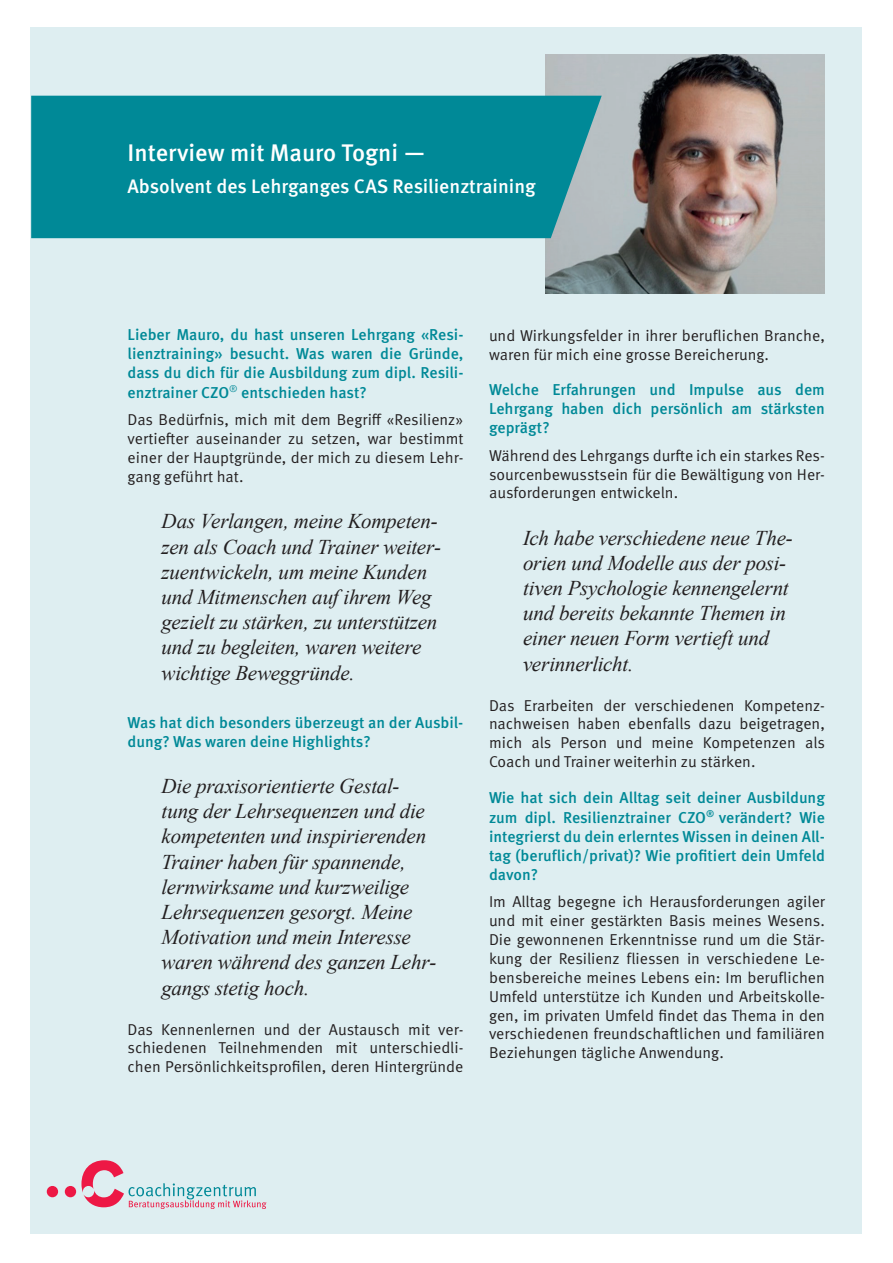
<style>
.page{position:relative;width:893px;height:1263px;background:#fff}
.page>*{position:absolute;margin:0;border:0;box-sizing:border-box;transform-origin:0 0}
.t1{font:500 24px "Meta OT";color:#fff}
.t2{font:italic 21px/25.2px "Times New Roman";letter-spacing:-.01em;color:#231f20}
.t3{font:500 19.5px "Meta OT";color:#fff}
.t4{font:15.75px/18.9px "Meta OT Norm";color:#231f20;text-align:justify}
.t5{font:500 15.75px/19px "Meta OT";color:#008997;text-align:justify}
.s1{font-size:25.5px}
</style>
<div class="page">
<div style="left:31px;top:28px;width:831px;height:1206px;background:#deeef1"></div>
<div style="left:47px;top:1186px;width:11px;height:11px;background:#ed1845;border-radius:50%"></div>
<div style="left:65px;top:1186px;width:11px;height:11px;background:#ed1845;border-radius:50%"></div>
<svg style="left:81px;top:1160px;width:185px;height:49px"></svg>
<img style="left:545px;top:54px;width:280px;height:240px">
<div style="left:31px;top:96px;width:571px;height:142px;background:#008997"></div>
<h1 class="t1" style="left:128px;top:137px;width:299px">Interview mit Mauro Togni <span class="s1">—</span></h1>
<p class="t3" style="left:128px;top:174px;width:410px">Absolvent des Lehrganges CAS Resilienztraining</p>
<p class="t5" style="left:128px;top:325px;width:337px">Lieber Mauro, du hast unseren Lehrgang «Resi&shy;lienztraining» besucht. Was waren die Gründe, dass du dich für die Ausbildung zum dipl. Resili&shy;enztrainer CZO<sup>®</sup> entschieden hast?</p>
<p class="t4" style="left:128px;top:411px;width:338px">Das Bedürfnis, mich mit dem Begriff «Resilienz» vertiefter auseinander zu setzen, war bestimmt einer der Hauptgründe, der mich zu diesem Lehr&shy;gang geführt hat.</p>
<h2 class="t2" style="left:162px;top:508px;width:281px">Das Verlangen, meine Kompeten&shy;zen als Coach und Trainer weiter&shy;zuentwickeln, um meine Kunden und Mitmenschen auf ihrem Weg gezielt zu stärken, zu unterstützen und zu begleiten, waren weitere wichtige Beweggründe.</h2>
<p class="t5" style="left:128px;top:713px;width:337px">Was hat dich besonders überzeugt an der Ausbil&shy;dung? Was waren deine Highlights?</p>
<p class="t2" style="left:162px;top:773px;width:276px">Die praxisorientierte Gestal&shy;tung der Lehrsequenzen und die kompetenten und inspirierenden<br>Trainer haben für spannende, lernwirksame und kurzweilige<br>Lehrsequenzen gesorgt. Meine<br>Motivation und mein Interesse waren während des ganzen Lehr&shy;gangs stetig hoch.</p>
<p class="t4" style="left:128px;top:1020px;width:337px">Das Kennenlernen und der Austausch mit ver&shy;schiedenen Teilnehmenden mit unterschiedli&shy;chen Persönlichkeitsprofilen, deren Hintergründe</p>
<p class="t4" style="left:489px;top:326px;width:337px">und Wirkungsfelder in ihrer beruflichen Branche, waren für mich eine grosse Bereicherung.</p>
<p class="t5" style="left:489px;top:381px;width:337px">Welche Erfahrungen und Impulse aus dem Lehrgang haben dich persönlich am stärksten geprägt?</p>
<p class="t4" style="left:489px;top:446px;width:337px">Während des Lehrgangs durfte ich ein starkes Res&shy;sourcenbewusstsein für die Bewältigung von Her&shy;ausforderungen entwickeln.</p>
<h2 class="t2" style="left:523px;top:524px;width:271px">Ich habe verschiedene neue The&shy;orien und Modelle aus der posi&shy;tiven Psychologie kennengelernt und bereits bekannte Themen in einer neuen Form vertieft und verinnerlicht.</h2>
<p class="t4" style="left:489px;top:696px;width:338px">Das Erarbeiten der verschiedenen Kompetenz&shy;nachweisen haben ebenfalls dazu beigetragen, mich als Person und meine Kompetenzen als Coach und Trainer weiterhin zu stärken.</p>
<p class="t5" style="left:489px;top:788px;width:338px">Wie hat sich dein Alltag seit deiner Ausbildung zum dipl. Resilienztrainer CZO<sup>®</sup> verändert? Wie integrierst du dein erlerntes Wissen in deinen All&shy;tag (beruflich/privat)? Wie profitiert dein Umfeld davon?</p>
<p class="t4" style="left:489px;top:892px;width:337px">Im Alltag begegne ich Herausforderungen agiler und mit einer gestärkten Basis meines Wesens.<br>Die gewonnenen Erkenntnisse rund um die Stär&shy;kung der Resilienz fliessen in verschiedene Le&shy;bensbereiche meines Lebens ein: Im beruflichen Umfeld unterstütze ich Kunden und Arbeitskolle&shy;gen, im privaten Umfeld findet das Thema in den verschiedenen freundschaftlichen und familiären Beziehungen tägliche Anwendung.</p>
</div>
